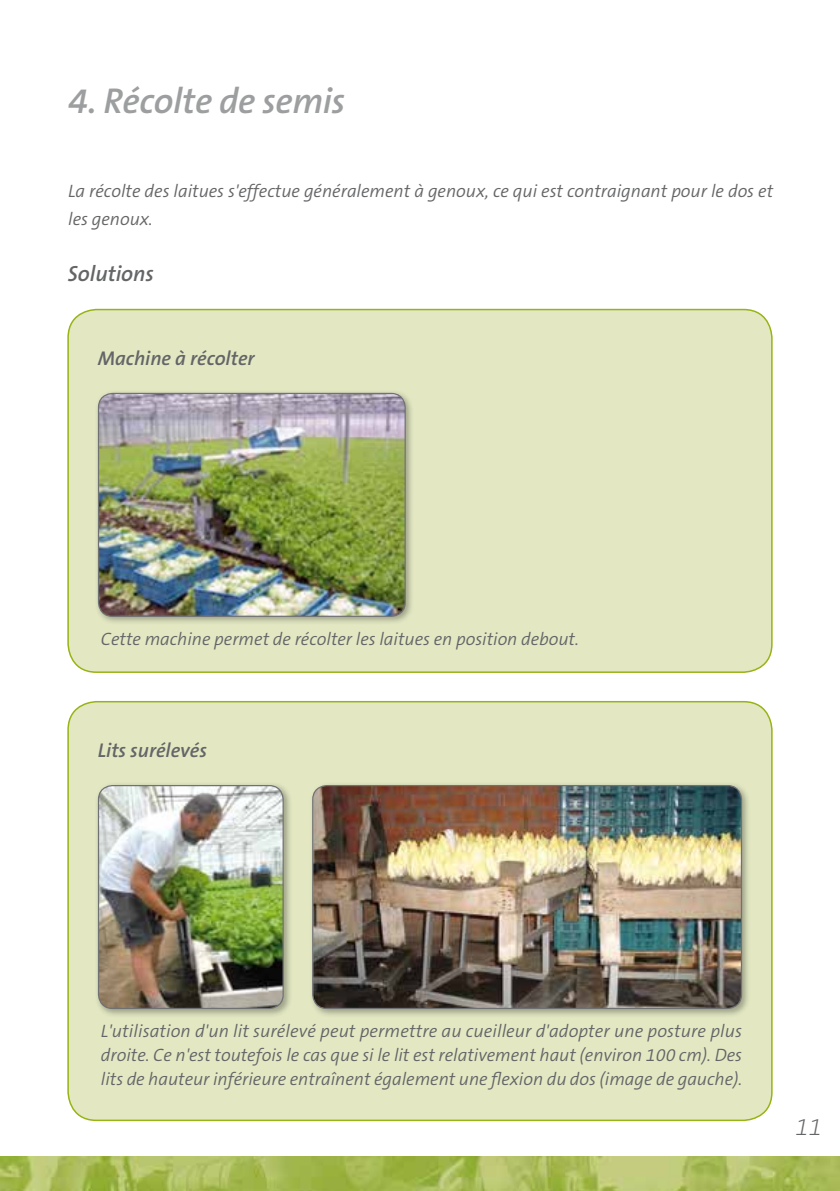
<style>
.page{position:relative;width:840px;height:1191px;background:#fff}
.page>*{position:absolute;margin:0;border:0;box-sizing:border-box;transform-origin:0 0}
.t1{font:italic 600 36px "The Sans B6";letter-spacing:-.01em;color:#9c9e9f}
.t2{font:italic 200 24px "The Sans B2";color:#646567}
.t3{font:italic 600 22px "The Sans B6";color:#646567}
.t4{font:italic 600 20px "The Sans B6";color:#646567}
.t5{font:italic 300 18px/24px "The Sans B4";color:#646567;text-align:justify}
</style>
<div class="page">
<img style="left:0;top:1157px;width:839px;height:34px">
<div style="left:68px;top:309px;width:703px;height:363px;background:#e3e8c3;border-radius:28px"></div>
<div style="left:67px;top:309px;width:705px;height:364px;border:2px solid #97b314;border-radius:28px"></div>
<div style="left:68px;top:701px;width:703px;height:419px;background:#e3e8c3;border-radius:28px"></div>
<div style="left:67px;top:701px;width:705px;height:420px;border:2px solid #97b314;border-radius:28px"></div>
<div style="left:94px;top:389px;width:320px;height:236px;background:#000;opacity:.3"></div>
<img style="left:98px;top:393px;width:307px;height:223px">
<div style="left:98px;top:393px;width:307px;height:224px;border:1px solid #707172;border-radius:14px"></div>
<div style="left:94px;top:781px;width:198px;height:236px;background:#000;opacity:.3"></div>
<img style="left:98px;top:785px;width:185px;height:223px">
<div style="left:98px;top:785px;width:185px;height:224px;border:1px solid #707172;border-radius:14px"></div>
<div style="left:308px;top:781px;width:442px;height:236px;background:#000;opacity:.3"></div>
<img style="left:312px;top:785px;width:429px;height:223px">
<div style="left:312px;top:785px;width:429px;height:224px;border:1px solid #707172;border-radius:14px"></div>
<h1 class="t1" style="left:68px;top:82px;width:278px">4. Récolte de semis</h1>
<p class="t5" style="left:68px;top:178px;width:706px;line-height:28px">La récolte des laitues s'effectue généralement à genoux, ce qui est contraignant pour le dos et les genoux.</p>
<p class="t3" style="left:68px;top:262px;width:87px">Solutions</p>
<p class="t4" style="left:98px;top:347px;width:158px">Machine à récolter</p>
<p class="t5" style="left:101px;top:628px;width:477px">Cette machine permet de récolter les laitues en position debout.</p>
<p class="t4" style="left:98px;top:739px;width:110px">Lits surélevés</p>
<p class="t5" style="left:101px;top:1020px;width:642px">L'utilisation d'un lit surélevé peut permettre au cueilleur d'adopter une posture plus droite. Ce n'est toutefois le cas que si le lit est relativement haut (environ 100 cm). Des lits de hauteur inférieure entraînent également une flexion du dos (image de gauche).</p>
<h2 class="t2" style="left:795px;top:1114px;width:28px">11</h2>
</div>
